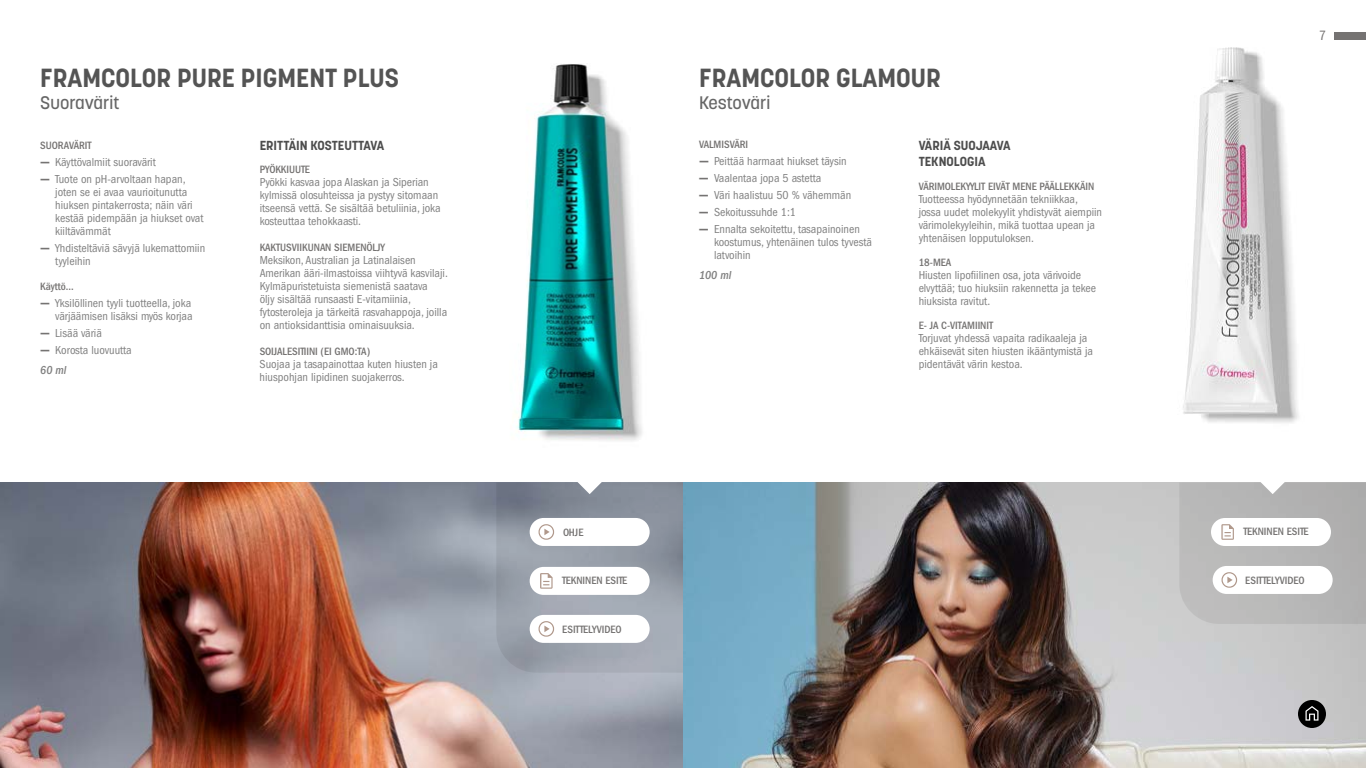
<style>
.page{position:relative;width:1366px;height:768px;background:#fff}
.page>*{position:absolute;margin:0;border:0;box-sizing:border-box;transform-origin:0 0}
.t1{font:700 26px "Korolev";color:#545454}
.t2{font:500 18px "Korolev";color:#666}
.t3{font:condensed 14px "Franklin Gothic LT Pro";color:#757372}
.t4{font:700 13px/15.6px "Korolev";color:#4d4d4d}
.t5{font:condensed 12px/13px "Franklin Gothic LT Pro";color:#808080}
.t6{font:italic 500 condensed 12px "Franklin Gothic LT Pro";color:#808080}
.t7{font:500 condensed 11px "Franklin Gothic LT Pro";color:#757372}
.s1{font-family:"Gotham";font-weight:700;font-stretch:normal;font-size:11px;color:#757372}
.s2{font-weight:500;font-style:italic}
</style>
<div class="page">
<img style="left:683px;top:482px;width:683px;height:286px">
<img style="left:1183px;top:47px;width:116px;height:376px">
<img style="left:517px;top:64px;width:125px;height:377px">
<div style="left:1334px;top:32px;width:32px;height:8px;background:#757372"></div>
<div style="left:1298px;top:700px;width:28px;height:28px;background:#000;border-radius:50%"></div>
<svg style="left:1306px;top:706px;width:12px;height:15px"></svg>
<svg style="left:1179px;top:482px;width:187px;height:142px"></svg>
<img style="left:0;top:482px;width:683px;height:286px">
<svg style="left:496px;top:482px;width:187px;height:191px"></svg>
<h1 class="t1" style="left:40px;top:61px;width:360px">FRAMCOLOR PURE PIGMENT PLUS</h1>
<h2 class="t2" style="left:40px;top:91px;width:81px">Suoravärit</h2>
<p class="t7" style="left:40px;top:139px;width:53px">SUORAVÄRIT</p>
<p class="t5" style="left:40px;top:155px;width:117px"><span class="s1">—</span> Käyttövalmiit suoravärit</p>
<p class="t5" style="left:55px;top:172px;width:150px;text-indent:-15px"><span class="s1">—</span> Tuote on pH-arvoltaan hapan, joten se ei avaa vaurioitunutta hiuksen pintakerrosta; näin väri kestää pidempään ja hiukset ovat kiiltävämmät</p>
<p class="t5" style="left:55px;top:241px;width:151px;text-indent:-15px"><span class="s1">—</span> Yhdisteltäviä sävyjä lukemattomiin tyyleihin</p>
<p class="t7" style="left:40px;top:280px;width:35px">Käyttö...</p>
<p class="t5" style="left:40px;top:296px;width:154px;text-align:right"><span class="s1">—</span> Yksilöllinen tyyli tuotteella, joka värjäämisen lisäksi myös korjaa</p>
<p class="t5" style="left:40px;top:326px;width:63px"><span class="s1">—</span> Lisää väriä</p>
<p class="t5" style="left:40px;top:340px;width:93px;line-height:20px"><span class="s1">—</span> Korosta luovuutta<br><span class="s2">60 ml</span></p>
<p class="t4" style="left:260px;top:138px;width:126px">ERITTÄIN KOSTEUTTAVA</p>
<p class="t7" style="left:260px;top:163px;width:52px">PYÖKKIUUTE</p>
<p class="t5" style="left:260px;top:176px;width:183px">Pyökki kasvaa jopa Alaskan ja Siperian kylmissä olosuhteissa ja pystyy sitomaan itseensä vettä. Se sisältää betuliinia, joka kosteuttaa tehokkaasti.</p>
<p class="t7" style="left:260px;top:241px;width:127px">KAKTUSVIIKUNAN SIEMENÖLJY</p>
<p class="t5" style="left:260px;top:254px;width:190px">Meksikon, Australian ja Latinalaisen Amerikan ääri-ilmastoissa viihtyvä kasvilaji.<br>Kylmäpuristetuista siemenistä saatava<br>öljy sisältää runsaasti E-vitamiinia, fytosteroleja ja tärkeitä rasvahappoja, joilla on antioksidanttisia ominaisuuksia.</p>
<p class="t7" style="left:260px;top:345px;width:112px">SOIJALESITIINI (EI GMO:TA)</p>
<p class="t5" style="left:260px;top:358px;width:180px">Suojaa ja tasapainottaa kuten hiusten ja hiuspohjan lipidinen suojakerros.</p>
<p class="t7" style="left:563px;top:526px;width:22px">OHJE</p>
<p class="t7" style="left:562px;top:574px;width:66px">TEKNINEN ESITE</p>
<p class="t7" style="left:562px;top:623px;width:61px">ESITTELYVIDEO</p>
<h1 class="t1" style="left:699px;top:61px;width:243px">FRAMCOLOR GLAMOUR</h1>
<h2 class="t2" style="left:699px;top:91px;width:73px">Kestoväri</h2>
<p class="t7" style="left:699px;top:138px;width:51px">VALMISVÄRI</p>
<p class="t5" style="left:699px;top:155px;width:149px"><span class="s1">—</span> Peittää harmaat hiukset täysin</p>
<p class="t5" style="left:699px;top:172px;width:124px"><span class="s1">—</span> Vaalentaa jopa 5 astetta</p>
<p class="t5" style="left:699px;top:189px;width:154px"><span class="s1">—</span> Väri haalistuu 50 % vähemmän</p>
<p class="t5" style="left:699px;top:206px;width:99px"><span class="s1">—</span> Sekoitussuhde 1:1</p>
<p class="t5" style="left:714px;top:223px;width:159px;text-indent:-15px"><span class="s1">—</span> Ennalta sekoitettu, tasapainoinen koostumus, yhtenäinen tulos tyvestä latvoihin</p>
<p class="t6" style="left:699px;top:268px;width:34px">100 ml</p>
<p class="t4" style="left:919px;top:138px;width:93px">VÄRIÄ SUOJAAVA<br>TEKNOLOGIA</p>
<p class="t7" style="left:919px;top:181px;width:177px">VÄRIMOLEKYYLIT EIVÄT MENE PÄÄLLEKKÄIN</p>
<p class="t5" style="left:919px;top:193px;width:185px">Tuotteessa hyödynnetään tekniikkaa, jossa uudet molekyylit yhdistyvät aiempiin värimolekyyleihin, mikä tuottaa upean ja yhtenäisen lopputuloksen.</p>
<p class="t7" style="left:919px;top:257px;width:34px">18-MEA</p>
<p class="t5" style="left:919px;top:269px;width:179px">Hiusten lipofiilinen osa, jota värivoide elvyttää; tuo hiuksiin rakennetta ja tekee hiuksista ravitut.</p>
<p class="t7" style="left:919px;top:320px;width:76px">E- JA C-VITAMIINIT</p>
<p class="t5" style="left:919px;top:332px;width:176px">Torjuvat yhdessä vapaita radikaaleja ja ehkäisevät siten hiusten ikääntymistä ja pidentävät värin kestoa.</p>
<p class="t3" style="left:1319px;top:28px;width:9px">7</p>
<p class="t7" style="left:1244px;top:525px;width:66px">TEKNINEN ESITE</p>
<p class="t7" style="left:1245px;top:574px;width:61px">ESITTELYVIDEO</p>
</div>
